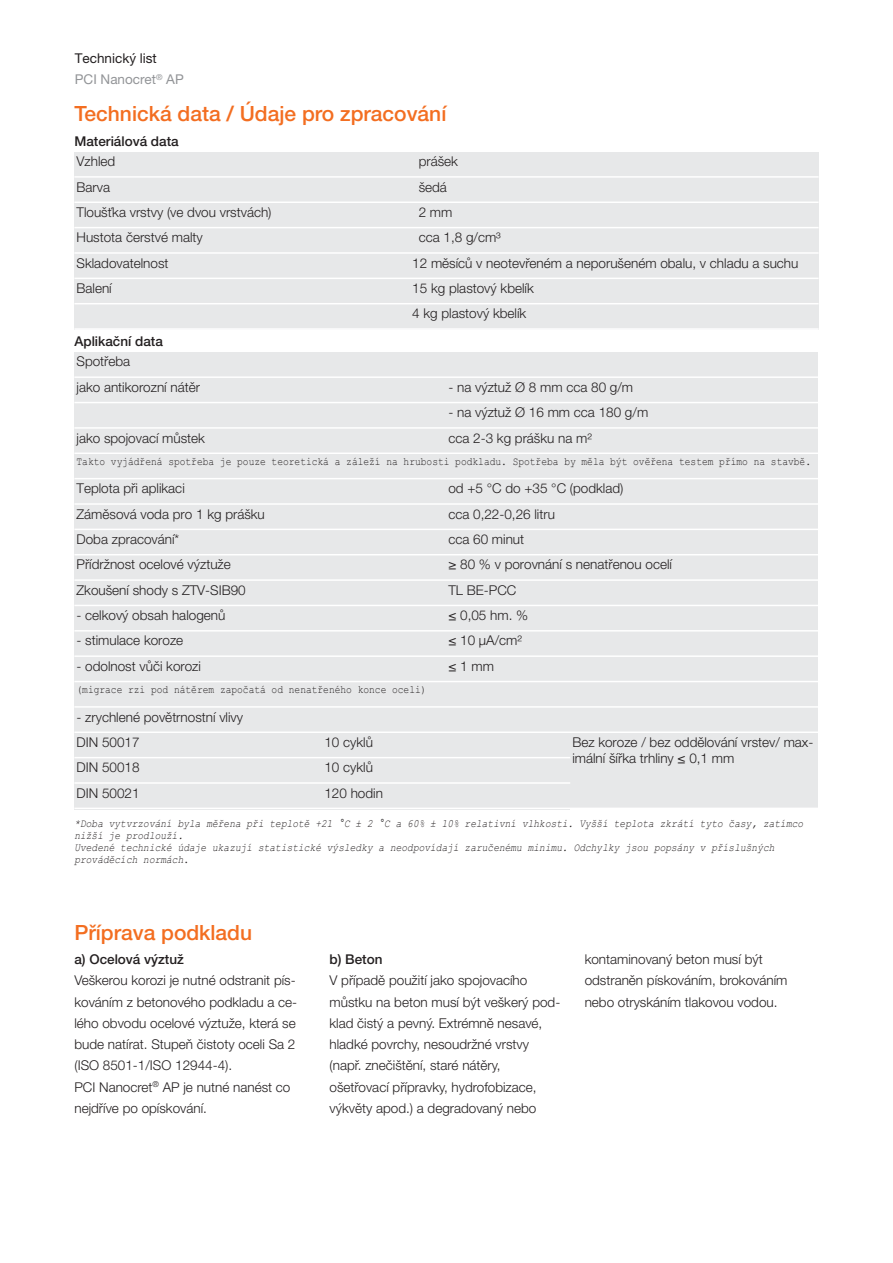
<style>
.page{position:relative;width:893px;height:1263px;background:#fff}
.page>*{position:absolute;margin:0;border:0;box-sizing:border-box;transform-origin:0 0}
.t1{font:500 21px "Helvetica Neue LT Pro";color:#f36e21}
.t2{font:300 13.5px/21.3px "Helvetica Neue LT Pro";color:#231f20}
.t3{font:500 13.5px "Helvetica Neue LT Pro";color:#231f20}
.t4{font:13.5px/21.3px "Helvetica Neue LT Pro";color:#231f20}
.t5{font:italic 11.25px/12px "Courier New";color:#231f20;scale:.85 1}
.t6{font:11.25px "Courier New";color:#231f20;scale:.85 1}
.s1{color:#939598}
.s2{font-style:normal}
</style>
<div class="page">
<div style="left:74px;top:152px;width:343px;height:25px;background:#e7e8e9"></div>
<div style="left:417px;top:152px;width:402px;height:25px;background:#e7e8e9"></div>
<div style="left:74px;top:177px;width:343px;height:25px;background:#e7e8e9"></div>
<div style="left:417px;top:177px;width:402px;height:25px;background:#e7e8e9"></div>
<div style="left:74px;top:202px;width:343px;height:26px;background:#e7e8e9"></div>
<div style="left:417px;top:202px;width:402px;height:26px;background:#e7e8e9"></div>
<div style="left:74px;top:228px;width:343px;height:25px;background:#e7e8e9"></div>
<div style="left:417px;top:228px;width:402px;height:25px;background:#e7e8e9"></div>
<div style="left:74px;top:253px;width:336px;height:25px;background:#e7e8e9"></div>
<div style="left:410px;top:253px;width:409px;height:25px;background:#e7e8e9"></div>
<div style="left:74px;top:278px;width:336px;height:26px;background:#e7e8e9"></div>
<div style="left:410px;top:278px;width:409px;height:26px;background:#e7e8e9"></div>
<div style="left:74px;top:304px;width:336px;height:26px;background:#e7e8e9"></div>
<div style="left:410px;top:304px;width:409px;height:26px;background:#e7e8e9"></div>
<hr style="left:74px;top:176px;width:745px;height:2px;background:#fff">
<hr style="left:74px;top:201px;width:745px;height:2px;background:#fff">
<hr style="left:74px;top:227px;width:745px;height:1px;background:#fff">
<hr style="left:74px;top:252px;width:745px;height:2px;background:#fff">
<hr style="left:74px;top:278px;width:745px;height:1px;background:#fff">
<hr style="left:74px;top:303px;width:745px;height:1px;background:#fff">
<hr style="left:74px;top:328px;width:745px;height:2px;background:#fff">
<div style="left:74px;top:353px;width:372px;height:24px;background:#e7e8e9"></div>
<div style="left:446px;top:353px;width:372px;height:24px;background:#e7e8e9"></div>
<div style="left:74px;top:377px;width:372px;height:26px;background:#e7e8e9"></div>
<div style="left:446px;top:377px;width:372px;height:26px;background:#e7e8e9"></div>
<div style="left:74px;top:403px;width:372px;height:25px;background:#e7e8e9"></div>
<div style="left:446px;top:403px;width:372px;height:25px;background:#e7e8e9"></div>
<div style="left:74px;top:428px;width:372px;height:25px;background:#e7e8e9"></div>
<div style="left:446px;top:428px;width:372px;height:25px;background:#e7e8e9"></div>
<div style="left:74px;top:453px;width:744px;height:26px;background:#e7e8e9"></div>
<div style="left:74px;top:479px;width:372px;height:25px;background:#e7e8e9"></div>
<div style="left:446px;top:479px;width:372px;height:25px;background:#e7e8e9"></div>
<div style="left:74px;top:504px;width:372px;height:25px;background:#e7e8e9"></div>
<div style="left:446px;top:504px;width:372px;height:25px;background:#e7e8e9"></div>
<div style="left:74px;top:529px;width:372px;height:26px;background:#e7e8e9"></div>
<div style="left:446px;top:529px;width:372px;height:26px;background:#e7e8e9"></div>
<div style="left:74px;top:555px;width:372px;height:25px;background:#e7e8e9"></div>
<div style="left:446px;top:555px;width:372px;height:25px;background:#e7e8e9"></div>
<div style="left:74px;top:580px;width:372px;height:25px;background:#e7e8e9"></div>
<div style="left:446px;top:580px;width:372px;height:25px;background:#e7e8e9"></div>
<div style="left:74px;top:605px;width:372px;height:26px;background:#e7e8e9"></div>
<div style="left:446px;top:605px;width:372px;height:26px;background:#e7e8e9"></div>
<div style="left:74px;top:631px;width:372px;height:25px;background:#e7e8e9"></div>
<div style="left:446px;top:631px;width:372px;height:25px;background:#e7e8e9"></div>
<div style="left:74px;top:656px;width:372px;height:25px;background:#e7e8e9"></div>
<div style="left:446px;top:656px;width:372px;height:25px;background:#e7e8e9"></div>
<div style="left:74px;top:681px;width:744px;height:26px;background:#e7e8e9"></div>
<div style="left:74px;top:707px;width:744px;height:25px;background:#e7e8e9"></div>
<div style="left:74px;top:732px;width:248px;height:26px;background:#e7e8e9"></div>
<div style="left:322px;top:732px;width:248px;height:26px;background:#e7e8e9"></div>
<div style="left:570px;top:732px;width:248px;height:76px;background:#e7e8e9"></div>
<div style="left:74px;top:758px;width:248px;height:25px;background:#e7e8e9"></div>
<div style="left:322px;top:758px;width:248px;height:25px;background:#e7e8e9"></div>
<div style="left:74px;top:783px;width:248px;height:26px;background:#e7e8e9"></div>
<div style="left:322px;top:783px;width:248px;height:26px;background:#e7e8e9"></div>
<hr style="left:74px;top:376px;width:744px;height:2px;background:#fff">
<hr style="left:74px;top:402px;width:744px;height:1px;background:#fff">
<hr style="left:74px;top:427px;width:744px;height:2px;background:#fff">
<hr style="left:74px;top:452px;width:744px;height:2px;background:#fff">
<hr style="left:74px;top:478px;width:744px;height:1px;background:#fff">
<hr style="left:74px;top:503px;width:744px;height:2px;background:#fff">
<hr style="left:74px;top:529px;width:744px;height:1px;background:#fff">
<hr style="left:74px;top:554px;width:744px;height:1px;background:#fff">
<hr style="left:74px;top:579px;width:744px;height:2px;background:#fff">
<hr style="left:74px;top:605px;width:744px;height:1px;background:#fff">
<hr style="left:74px;top:630px;width:744px;height:1px;background:#fff">
<hr style="left:74px;top:655px;width:744px;height:2px;background:#fff">
<hr style="left:74px;top:681px;width:744px;height:1px;background:#fff">
<hr style="left:74px;top:706px;width:744px;height:2px;background:#fff">
<hr style="left:74px;top:731px;width:744px;height:2px;background:#fff">
<hr style="left:74px;top:757px;width:496px;height:1px;background:#fff">
<hr style="left:74px;top:782px;width:496px;height:2px;background:#fff">
<hr style="left:74px;top:808px;width:744px;height:1px;background:#fff">
<p class="t4" style="left:75px;top:49px;width:110px">Technický list<br><span class="s1">PCI Nanocret</span><sup>®</sup> <span class="s1">AP</span></p>
<h1 class="t1" style="left:74px;top:106px;width:373px">Technická data / Údaje pro zpracování</h1>
<p class="t3" style="left:74px;top:136px;width:106px">Materiálová data</p>
<p class="t2" style="left:77px;top:152px;width:40px">Vzhled</p>
<p class="t2" style="left:419px;top:152px;width:41px">prášek</p>
<p class="t2" style="left:77px;top:177px;width:35px">Barva</p>
<p class="t2" style="left:419px;top:177px;width:30px">šedá</p>
<p class="t2" style="left:77px;top:203px;width:197px">Tloušťka vrstvy (ve dvou vrstvách)</p>
<p class="t2" style="left:419px;top:203px;width:35px">2 mm</p>
<p class="t2" style="left:77px;top:228px;width:128px">Hustota čerstvé malty</p>
<p class="t2" style="left:419px;top:228px;width:84px">cca 1,8 g/cm³</p>
<p class="t2" style="left:77px;top:253px;width:94px">Skladovatelnost</p>
<p class="t2" style="left:412px;top:253px;width:388px">12 měsíců v neotevřeném a neporušeném obalu, v chladu a suchu</p>
<p class="t2" style="left:77px;top:279px;width:37px">Balení</p>
<p class="t2" style="left:412px;top:277px;width:123px;line-height:25.3px">15 kg plastový kbelík<br>4 kg plastový kbelík</p>
<p class="t2" style="left:77px;top:350px;width:125px;line-height:25.3px">Spotřeba<br>jako antikorozní nátěr</p>
<p class="t3" style="left:74px;top:336px;width:90px">Aplikační data</p>
<p class="t2" style="left:448px;top:378px;width:186px">- na výztuž Ø 8 mm cca 80 g/m</p>
<p class="t2" style="left:448px;top:403px;width:201px">- na výztuž Ø 16 mm cca 180 g/m</p>
<p class="t2" style="left:77px;top:428px;width:130px">jako spojovací můstek</p>
<p class="t2" style="left:448px;top:428px;width:145px">cca 2-3 kg prášku na m²</p>
<p class="t6" style="left:77px;top:455px;width:866px">Takto vyjádřená spotřeba je pouze teoretická a záleží na hrubosti podkladu. Spotřeba by měla být ověřena testem přímo na stavbě.</p>
<p class="t2" style="left:77px;top:479px;width:110px">Teplota při aplikaci</p>
<p class="t2" style="left:448px;top:479px;width:177px">od +5 °C do +35 °C (podklad)</p>
<p class="t2" style="left:77px;top:504px;width:190px">Záměsová voda pro 1 kg prášku</p>
<p class="t2" style="left:448px;top:504px;width:108px">cca 0,22-0,26 litru</p>
<p class="t2" style="left:77px;top:530px;width:104px">Doba zpracování*</p>
<p class="t2" style="left:448px;top:530px;width:77px">cca 60 minut</p>
<p class="t2" style="left:77px;top:555px;width:156px">Přídržnost ocelové výztuže</p>
<p class="t2" style="left:448px;top:555px;width:225px">≥ 80 % v porovnání s nenatřenou ocelí</p>
<p class="t2" style="left:77px;top:580px;width:171px">Zkoušení shody s ZTV-SIB90</p>
<p class="t2" style="left:448px;top:580px;width:70px">TL BE-PCC</p>
<p class="t2" style="left:77px;top:606px;width:150px">- celkový obsah halogenů</p>
<p class="t2" style="left:448px;top:606px;width:81px">≤ 0,05 hm. %</p>
<p class="t2" style="left:77px;top:631px;width:108px">- stimulace koroze</p>
<p class="t2" style="left:448px;top:631px;width:75px">≤ 10 μA/cm²</p>
<p class="t2" style="left:77px;top:657px;width:126px">- odolnost vůči korozi</p>
<p class="t2" style="left:448px;top:657px;width:47px">≤1mm</p>
<p class="t6" style="left:77px;top:683px;width:413px">(migrace rzi pod nátěrem započatá od nenatřeného konce oceli)</p>
<p class="t2" style="left:77px;top:705px;width:168px;line-height:25.3px">- zrychlené povětrnostní vlivy<br>DIN 50017</p>
<p class="t2" style="left:324px;top:733px;width:50px">10 cyklů</p>
<p class="t2" style="left:572px;top:735px;width:243px;line-height:16.2px">Bez koroze / bez oddělování vrstev/ max&shy;imální šířka trhliny ≤ 0,1 mm</p>
<p class="t2" style="left:77px;top:758px;width:65px">DIN 50018</p>
<p class="t2" style="left:324px;top:758px;width:50px">10 cyklů</p>
<p class="t2" style="left:77px;top:783px;width:65px">DIN 50021</p>
<p class="t2" style="left:324px;top:783px;width:60px">120 hodin</p>
<p class="t5" style="left:74px;top:818px;width:859px">*Doba vytvrzování byla měřena při teplotě +21 °C ± 2 °C a 60% ± 10% relativní vlhkosti. Vyšší teplota zkrátí tyto časy, zatímco nižší je prodlouží.<br>Uvedené technické údaje ukazují statistické výsledky a neodpovídají zaručenému minimu. Odchylky jsou popsány v příslušných prováděcích normách<span class="s2">.</span></p>
<h1 class="t1" style="left:74px;top:925px;width:179px">Příprava podkladu</h1>
<p class="t3" style="left:74px;top:954px;width:111px">a) Ocelová výztuž</p>
<p class="t2" style="left:74px;top:971px;width:224px">Veškerou korozi je nutné odstranit pís&shy;kováním z betonového podkladu a ce&shy;lého obvodu ocelové výztuže, která se bude natírat. Stupeň čistoty oceli Sa 2 (ISO 8501-1/ISO 12944-4).<br>PCI Nanocret<sup>®</sup> AP je nutné nanést co nejdříve po opískování.</p>
<p class="t3" style="left:330px;top:954px;width:55px">b) Beton</p>
<p class="t2" style="left:330px;top:971px;width:232px">V případě použití jako spojovacího můstku na beton musí být veškerý pod&shy;klad čistý a pevný. Extrémně nesavé, hladké povrchy, nesoudržné vrstvy (např. znečištění, staré nátěry, ošetřovací přípravky, hydrofobizace, výkvěty apod.) a degradovaný nebo</p>
<p class="t2" style="left:585px;top:950px;width:204px">kontaminovaný beton musí být odstraněn pískováním, brokováním nebo otryskáním tlakovou vodou.</p>
</div>
